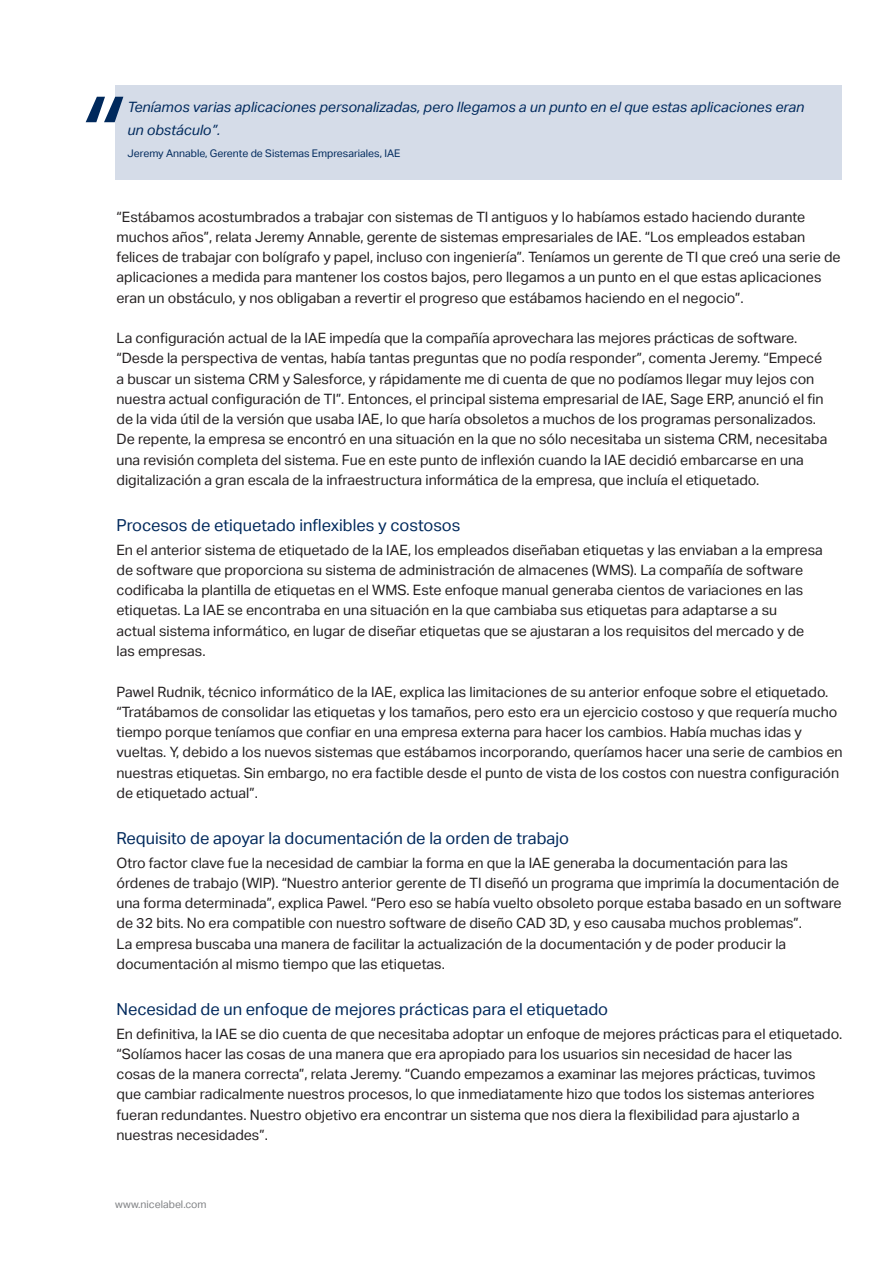
<style>
.page{position:relative;width:893px;height:1263px;background:#fff}
.page>*{position:absolute;margin:0;border:0;box-sizing:border-box;transform-origin:0 0}
.Headline-4{font:16.5px "Aktiv Grotesk";color:#00295c}
.Body{font:14.25px/20.2px "Aktiv Grotesk";color:#231f20}
.Body-citat{font:italic 14.25px/22.5px "Aktiv Grotesk";color:#00295c}
.Citat-podpis{font:10.5px "Aktiv Grotesk";color:#00295c}
.t1{font:10.5px "Aktiv Grotesk";color:#808285}
</style>
<div class="page">
<div style="left:115px;top:85px;width:726px;height:95px;background:#d5dce8"></div>
<svg style="left:86px;top:97px;width:37px;height:25px"></svg>
<p class="Body-citat" style="left:128px;top:96px;width:678px">Teníamos varias aplicaciones personalizadas, pero llegamos a un punto en el que estas aplicaciones eran un obstáculo”.</p>
<p class="Citat-podpis" style="left:128px;top:148px;width:274px">Jeremy Annable, Gerente de Sistemas Empresariales, IAE</p>
<p class="Body" style="left:117px;top:207px;width:726px">“Estábamos acostumbrados a trabajar con sistemas de TI antiguos y lo habíamos estado haciendo durante muchos años”, relata Jeremy Annable, gerente de sistemas empresariales de IAE. “Los empleados estaban felices de trabajar con bolígrafo y papel, incluso con ingeniería”. Teníamos un gerente de TI que creó una serie de aplicaciones a medida para mantener los costos bajos, pero llegamos a un punto en el que estas aplicaciones eran un obstáculo, y nos obligaban a revertir el progreso que estábamos haciendo en el negocio”.</p>
<p class="Body" style="left:117px;top:328px;width:712px">La configuración actual de la IAE impedía que la compañía aprovechara las mejores prácticas de software. “Desde la perspectiva de ventas, había tantas preguntas que no podía responder”, comenta Jeremy. “Empecé a buscar un sistema CRM y Salesforce, y rápidamente me di cuenta de que no podíamos llegar muy lejos con nuestra actual configuración de TI”. Entonces, el principal sistema empresarial de IAE, Sage ERP, anunció el fin de la vida útil de la versión que usaba IAE, lo que haría obsoletos a muchos de los programas personalizados.<br>De repente, la empresa se encontró en una situación en la que no sólo necesitaba un sistema CRM, necesitaba una revisión completa del sistema. Fue en este punto de inflexión cuando la IAE decidió embarcarse en una digitalización a gran escala de la infraestructura informática de la empresa, que incluía el etiquetado.</p>
<p class="Headline-4" style="left:117px;top:516px;width:345px">Procesos de etiquetado inflexibles y costosos</p>
<p class="Body" style="left:117px;top:540px;width:708px">En el anterior sistema de etiquetado de la IAE, los empleados diseñaban etiquetas y las enviaban a la empresa de software que proporciona su sistema de administración de almacenes (WMS). La compañía de software codificaba la plantilla de etiquetas en el WMS. Este enfoque manual generaba cientos de variaciones en las etiquetas. La IAE se encontraba en una situación en la que cambiaba sus etiquetas para adaptarse a su<br>actual sistema informático, en lugar de diseñar etiquetas que se ajustaran a los requisitos del mercado y de las empresas.</p>
<p class="Body" style="left:117px;top:681px;width:728px">Pawel Rudnik, técnico informático de la IAE, explica las limitaciones de su anterior enfoque sobre el etiquetado. “Tratábamos de consolidar las etiquetas y los tamaños, pero esto era un ejercicio costoso y que requería mucho tiempo porque teníamos que confiar en una empresa externa para hacer los cambios. Había muchas idas y vueltas. Y, debido a los nuevos sistemas que estábamos incorporando, queríamos hacer una serie de cambios en nuestras etiquetas. Sin embargo, no era factible desde el punto de vista de los costos con nuestra configuración de etiquetado actual”.</p>
<p class="Headline-4" style="left:117px;top:829px;width:454px">Requisito de apoyar la documentación de la orden de trabajo</p>
<p class="Body" style="left:117px;top:852px;width:727px">Otro factor clave fue la necesidad de cambiar la forma en que la IAE generaba la documentación para las órdenes de trabajo (WIP). “Nuestro anterior gerente de TI diseñó un programa que imprimía la documentación de una forma determinada”, explica Pawel. “Pero eso se había vuelto obsoleto porque estaba basado en un software de 32 bits. No era compatible con nuestro software de diseño CAD 3D, y eso causaba muchos problemas”.<br>La empresa buscaba una manera de facilitar la actualización de la documentación y de poder producir la documentación al mismo tiempo que las etiquetas.</p>
<p class="Headline-4" style="left:117px;top:1000px;width:493px">Necesidad de un enfoque de mejores prácticas para el etiquetado</p>
<p class="Body" style="left:117px;top:1023px;width:727px">En definitiva, la IAE se dio cuenta de que necesitaba adoptar un enfoque de mejores prácticas para el etiquetado. “Solíamos hacer las cosas de una manera que era apropiado para los usuarios sin necesidad de hacer las<br>cosas de la manera correcta”, relata Jeremy. “Cuando empezamos a examinar las mejores prácticas, tuvimos que cambiar radicalmente nuestros procesos, lo que inmediatamente hizo que todos los sistemas anteriores fueran redundantes. Nuestro objetivo era encontrar un sistema que nos diera la flexibilidad para ajustarlo a nuestras necesidades”.</p>
<p class="t1" style="left:115px;top:1199px;width:93px">www.nicelabel.com</p>
</div>
